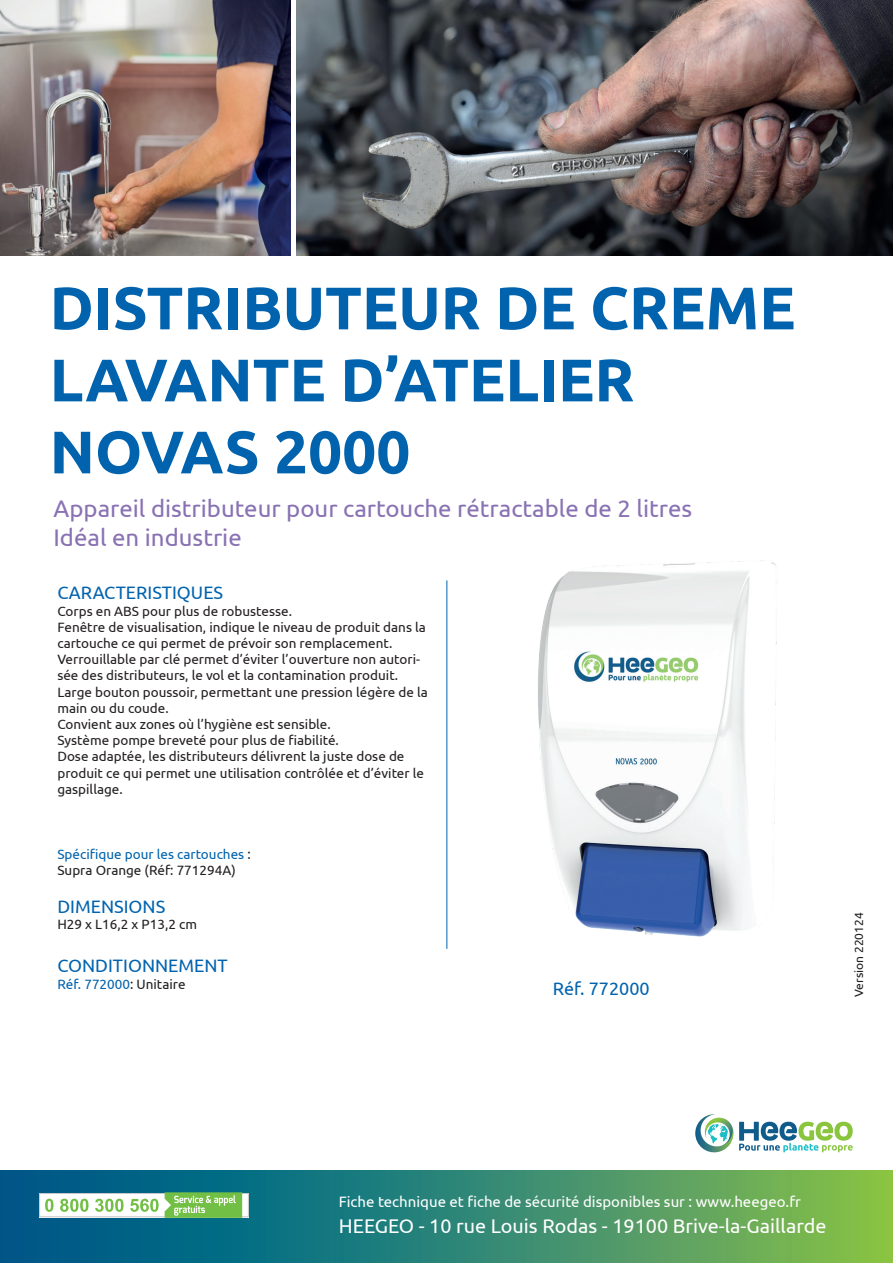
<style>
.page{position:relative;width:893px;height:1263px;background:#fff}
.page>*{position:absolute;margin:0;border:0;box-sizing:border-box;transform-origin:0 0}
.t1{font:700 60px/72px "Ubuntu";color:#0163ae}
.t2{font:24px/28.8px "Ubuntu";color:#8972b3}
.t3{font:19.8px "Ubuntu";color:#fff}
.t4{font:18px "Ubuntu";color:#0163ae}
.t5{font:15px "Ubuntu";color:#fff}
.t6{font:13.5px/16.2px "Ubuntu";color:#231f20}
.t7{font:13.5px/16.2px "Ubuntu";color:#0163ae}
.t8{font:12px "Ubuntu";color:#231f20}
.s1{color:#231f20}
</style>
<div class="page">
<hr style="left:446px;top:580px;width:1px;height:369px;background:#0163ae">
<img style="left:538px;top:560px;width:240px;height:377px">
<div style="left:0;top:1170px;width:893px;height:93px;background:linear-gradient(to right,#005194,#82be50)"></div>
<svg style="left:39px;top:1192px;width:210px;height:26px"></svg>
<svg style="left:695px;top:1114px;width:158px;height:39px"></svg>
<img style="left:0;top:0;width:290px;height:255px">
<img style="left:297px;top:0;width:596px;height:255px">
<h1 class="t1" style="left:50px;top:271px;width:747px">DISTRIBUTEUR DE CREME<br>LAVANTE D’ATELIER<br>NOVAS 2000</h1>
<h2 class="t2" style="left:54px;top:493px;width:640px">Appareil distributeur pour cartouche rétractable de 2 litres<br>Idéal en industrie</h2>
<h3 class="t4" style="left:57px;top:582px;width:167px">CARACTERISTIQUES</h3>
<p class="t6" style="left:57px;top:602px;width:372px">Corps en ABS pour plus de robustesse.<br>Fenêtre de visualisation, indique le niveau de produit dans la cartouche ce qui permet de prévoir son remplacement.<br>Verrouillable par clé permet d’éviter l’ouverture non autori&shy;sée des distributeurs, le vol et la contamination produit.<br>Large bouton poussoir, permettant une pression légère de la main ou du coude.<br>Convient aux zones où l’hygiène est sensible.<br>Système pompe breveté pour plus de fiabilité.<br>Dose adaptée, les distributeurs délivrent la juste dose de produit ce qui permet une utilisation contrôlée et d’éviter le gaspillage.</p>
<p class="t7" style="left:57px;top:845px;width:195px">Spécifique pour les cartouches <span class="s1">:<br>Supra Orange (Réf: 771294A)</span></p>
<h3 class="t4" style="left:57px;top:895px;width:109px">DIMENSIONS</h3>
<p class="t6" style="left:57px;top:915px;width:141px">H29 x L16,2 x P13,2 cm</p>
<h3 class="t4" style="left:57px;top:955px;width:172px">CONDITIONNEMENT</h3>
<p class="t7" style="left:57px;top:975px;width:130px">Réf. 772000<span class="s1">: Unitaire</span></p>
<h3 class="t4" style="left:553px;top:978px;width:98px">Réf. 772000</h3>
<p class="t8" style="left:852px;top:997px;width:86px;rotate:-90deg">Version 220124</p>
<p class="t5" style="left:339px;top:1192px;width:464px">Fiche technique et fiche de sécurité disponibles sur : www.heegeo.fr</p>
<h3 class="t3" style="left:339px;top:1214px;width:489px">HEEGEO - 10 rue Louis Rodas - 19100 Brive-la-Gaillarde</h3>
<h3 class="t3" style="left:429px;top:1214px;width:391px">Centre Logistique de la Gare - 19270 USSAC</h3>
</div>
